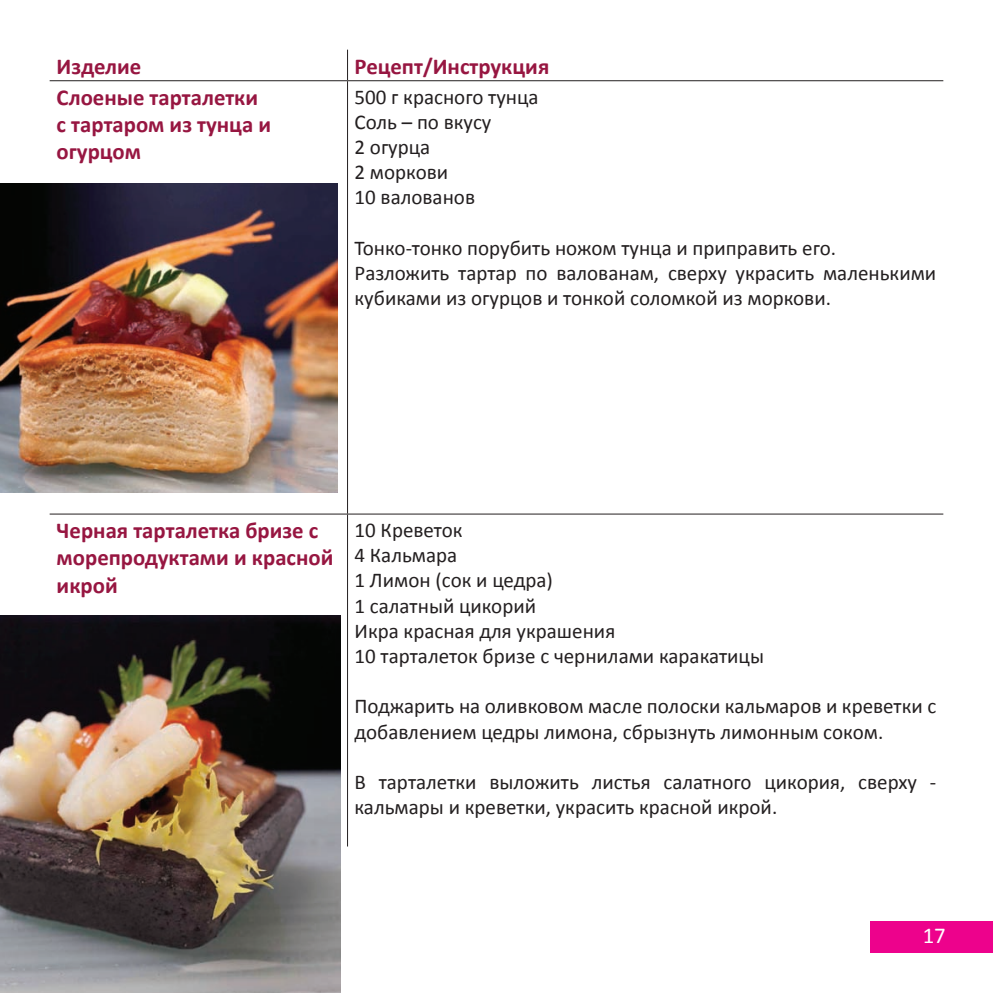
<style>
.page{position:relative;width:993px;height:993px;background:#fff}
.page>*{position:absolute;margin:0;border:0;box-sizing:border-box;transform-origin:0 0}
.t1{font:700 22.75px/27.3px "Calibri";color:#971641}
.t2{font:22.75px "Calibri";color:#fff}
.t3{font:21px/25.2px "Calibri";color:#231f20}
</style>
<div class="page">
<hr style="left:347px;top:50px;width:1px;height:30px;background:#231f20">
<hr style="left:50px;top:80px;width:297px;height:1px;background:#231f20">
<hr style="left:347px;top:80px;width:596px;height:1px;background:#231f20">
<hr style="left:347px;top:81px;width:1px;height:432px;background:#231f20">
<hr style="left:50px;top:513px;width:297px;height:1px;background:#231f20">
<hr style="left:347px;top:513px;width:596px;height:1px;background:#231f20">
<hr style="left:347px;top:514px;width:1px;height:332px;background:#231f20">
<img style="left:0;top:615px;width:341px;height:377px">
<img style="left:0;top:184px;width:337px;height:308px">
<div style="left:870px;top:920px;width:122px;height:32px;background:#ed028c"></div>
<p class="t1" style="left:57px;top:52px;width:86px">Изделие</p>
<p class="t1" style="left:354px;top:52px;width:196px">Рецепт/Инструкция</p>
<p class="t1" style="left:57px;top:84px;width:216px">Слоеные тарталетки с тартаром из тунца и огурцом</p>
<p class="t3" style="left:354px;top:84px;width:185px">500 г красного тунца<br>Соль – по вкусу<br>2 огурца<br>2 моркови<br>10 валованов</p>
<p class="t3" style="left:354px;top:235px;width:583px">Тонко-тонко порубить ножом тунца и приправить его.<br>Разложить тартар по валованам, сверху украсить маленькими кубиками из огурцов и тонкой соломкой из моркови.</p>
<p class="t1" style="left:57px;top:516px;width:278px">Черная тарталетка бризе с морепродуктами и красной икрой</p>
<p class="t3" style="left:354px;top:517px;width:411px">10 Креветок<br>4 Кальмара<br>1 Лимон (сок и цедра)<br>1 салатный цикорий<br>Икра красная для украшения<br>10 тарталеток бризе с чернилами каракатицы</p>
<p class="t3" style="left:354px;top:693px;width:583px">Поджарить на оливковом масле полоски кальмаров и креветки с добавлением цедры лимона, сбрызнуть лимонным соком.</p>
<p class="t3" style="left:354px;top:769px;width:583px">В тарталетки выложить листья салатного цикория, сверху - кальмары и креветки, украсить красной икрой.</p>
<p class="t2" style="left:922px;top:921px;width:25px">17</p>
</div>
